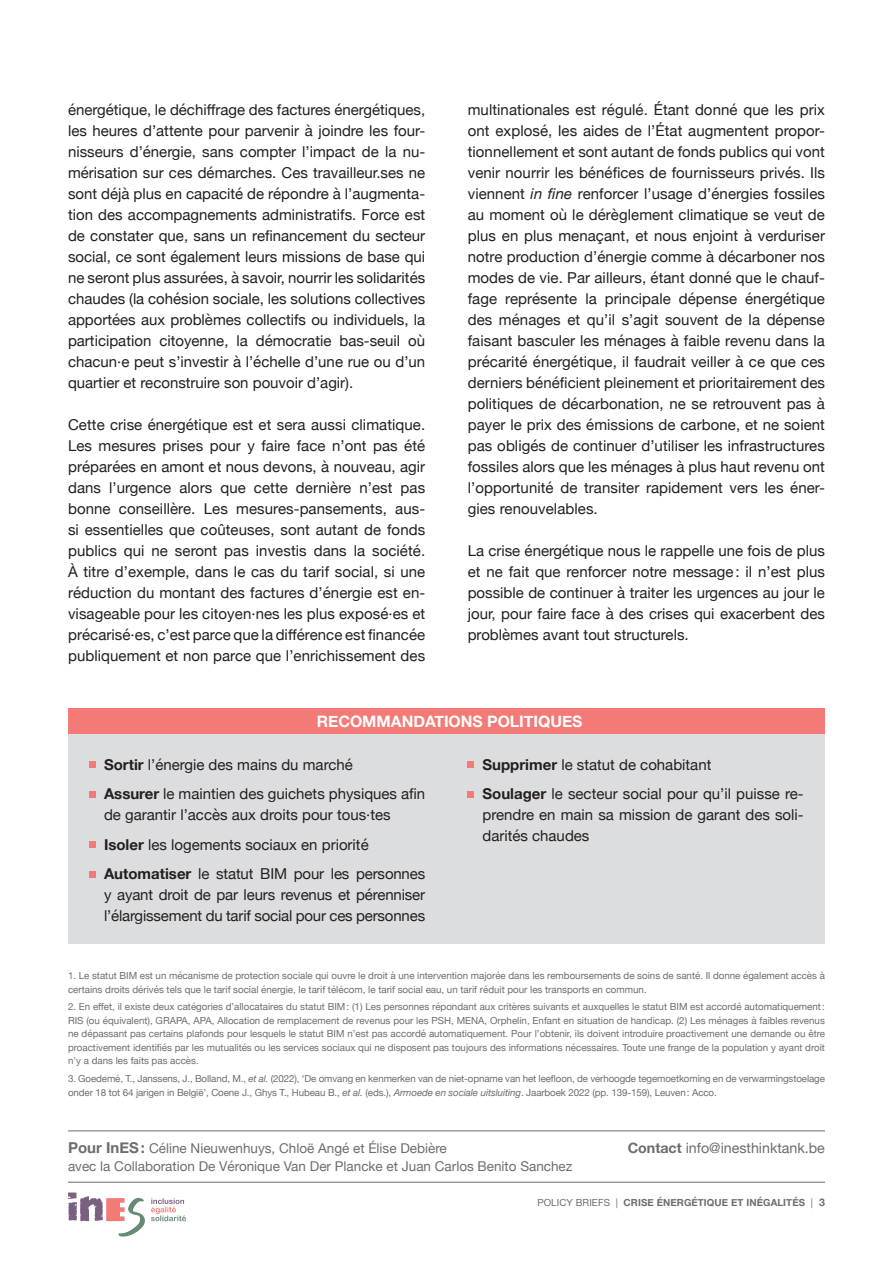
<style>
.page{position:relative;width:893px;height:1263px;background:#fff}
.page>*{position:absolute;margin:0;border:0;box-sizing:border-box;transform-origin:0 0}
.t1{font:700 15.75px "Helvetica Neue";color:#fff}
.Texte_BODY{font:15px/21px "Helvetica Neue";color:#231f20;text-align:justify}
.Bullets{font:15px/21px "Helvetica Neue";color:#231f20;text-align:justify}
.t2{font:14.25px "Helvetica Neue";color:#6c6d70}
.t3{font:13.5px "Helvetica Neue";color:#6c6d70}
.Bullets-2{font:9.75px/13.5px "Helvetica Neue";color:#6c6d70}
.t4{font:700 9.75px "Helvetica Neue";letter-spacing:.01em;color:#6c6d70}
.s1{font-style:italic}
.s2{font-weight:700}
.s3{font-weight:700;font-size:15px}
.s4{font-weight:400}
.s5{font-size:10.5px}
</style>
<div class="page">
<svg style="left:68px;top:1192px;width:77px;height:45px"></svg>
<svg style="left:151px;top:1198px;width:35px;height:23px"></svg>
<hr style="left:68px;top:1182px;width:757px;height:1px;background:#6c6d70">
<div style="left:68px;top:734px;width:757px;height:210px;background:#dcdddf"></div>
<div style="left:89px;top:762px;width:7px;height:6px;background:#f37a76"></div>
<div style="left:89px;top:791px;width:7px;height:7px;background:#f37a76"></div>
<div style="left:89px;top:842px;width:7px;height:6px;background:#f37a76"></div>
<div style="left:89px;top:871px;width:7px;height:7px;background:#f37a76"></div>
<svg style="left:468px;top:762px;width:6px;height:6px"></svg>
<div style="left:468px;top:791px;width:6px;height:7px;background:#f37a76"></div>
<div style="left:68px;top:708px;width:757px;height:26px;background:#f37a76"></div>
<hr style="left:68px;top:1130px;width:757px;height:1px;background:#6c6d70">
<p class="Texte_BODY" style="left:68px;top:100px;width:359px">énergétique, le déchiffrage des factures énergétiques, les heures d’attente pour parvenir à joindre les four&shy;nisseurs d’énergie, sans compter l’impact de la nu&shy;mérisation sur ces démarches. Ces travailleur.ses ne sont déjà plus en capacité de répondre à l’augmenta&shy;tion des accompagnements administratifs. Force est de constater que, sans un refinancement du secteur social, ce sont également leurs missions de base qui ne seront plus assurées, à savoir, nourrir les solidarités chaudes (la cohésion sociale, les solutions collectives apportées aux problèmes collectifs ou individuels, la participation citoyenne, la démocratie bas-seuil où chacun·e peut s’investir à l’échelle d’une rue ou d’un quartier et reconstruire son pouvoir d’agir).</p>
<p class="Texte_BODY" style="left:68px;top:415px;width:359px">Cette crise énergétique est et sera aussi climatique.<br>Les mesures prises pour y faire face n’ont pas été préparées en amont et nous devons, à nouveau, agir dans l’urgence alors que cette dernière n’est pas bonne conseillère. Les mesures-pansements, aus&shy;si essentielles que coûteuses, sont autant de fonds publics qui ne seront pas investis dans la société.<br>À titre d’exemple, dans le cas du tarif social, si une réduction du montant des factures d’énergie est en&shy;visageable pour les citoyen·nes les plus exposé·es et précarisé·es, c’est parce que la différence est financée publiquement et non parce que l’enrichissement des</p>
<p class="Texte_BODY" style="left:468px;top:100px;width:359px">multinationales est régulé. Étant donné que les prix ont explosé, les aides de l’État augmentent propor&shy;tionnellement et sont autant de fonds publics qui vont venir nourrir les bénéfices de fournisseurs privés. Ils viennent <span class="s1">in fine</span> renforcer l’usage d’énergies fossiles au moment où le dérèglement climatique se veut de plus en plus menaçant, et nous enjoint à verduriser notre production d’énergie comme à décarboner nos modes de vie. Par ailleurs, étant donné que le chauf&shy;fage représente la principale dépense énergétique des ménages et qu’il s’agit souvent de la dépense faisant basculer les ménages à faible revenu dans la précarité énergétique, il faudrait veiller à ce que ces derniers bénéficient pleinement et prioritairement des politiques de décarbonation, ne se retrouvent pas à payer le prix des émissions de carbone, et ne soient pas obligés de continuer d’utiliser les infrastructures fossiles alors que les ménages à plus haut revenu ont l’opportunité de transiter rapidement vers les éner&shy;gies renouvelables.</p>
<p class="Texte_BODY" style="left:468px;top:541px;width:359px">La crise énergétique nous le rappelle une fois de plus et ne fait que renforcer notre message: il n’est plus possible de continuer à traiter les urgences au jour le jour, pour faire face à des crises qui exacerbent des problèmes avant tout structurels.</p>
<p class="t1" style="left:317px;top:709px;width:267px">RECOMMANDATIONS POLITIQUES</p>
<p class="Bullets" style="left:104px;top:755px;width:250px"><span class="s2">Sortir</span> l’énergie des mains du marché</p>
<p class="Bullets" style="left:104px;top:784px;width:323px"><span class="s2">Assurer</span> le maintien des guichets physiques afin de garantir l’accès aux droits pour tous·tes</p>
<p class="Bullets" style="left:104px;top:835px;width:266px"><span class="s2">Isoler</span> les logements sociaux en priorité</p>
<p class="Bullets" style="left:104px;top:864px;width:323px"><span class="s2">Automatiser</span> le statut BIM pour les personnes y ayant droit de par leurs revenus et pérenniser l’élargissement du tarif social pour ces personnes</p>
<p class="Bullets" style="left:482px;top:755px;width:230px"><span class="s2">Supprimer</span> le statut de cohabitant</p>
<p class="Bullets" style="left:482px;top:784px;width:323px"><span class="s2">Soulager</span> le secteur social pour qu’il puisse re&shy;prendre en main sa mission de garant des soli&shy;darités chaudes</p>
<p class="Bullets-2" style="left:68px;top:969px;width:758px">1. Le statut BIM est un mécanisme de protection sociale qui ouvre le droit à une intervention majorée dans les remboursements de soins de santé. Il donne également accès à certains droits dérivés tels que le tarif social énergie, le tarif télécom, le tarif social eau, un tarif réduit pour les transports en commun.</p>
<p class="Bullets-2" style="left:68px;top:1001px;width:758px;text-align:justify">2. En effet, il existe deux catégories d’allocataires du statut BIM: (1) Les personnes répondant aux critères suivants et auxquelles le statut BIM est accordé automatiquement:<br>RIS (ou équivalent), GRAPA, APA, Allocation de remplacement de revenus pour les PSH, MENA, Orphelin, Enfant en situation de handicap. (2) Les ménages à faibles revenus ne dépassant pas certains plafonds pour lesquels le statut BIM n’est pas accordé automatiquement. Pour l’obtenir, ils doivent introduire proactivement une demande ou être proactivement identifiés par les mutualités ou les services sociaux qui ne disposent pas toujours des informations nécessaires. Toute une frange de la population y ayant droit n’y a dans les faits pas accès.</p>
<p class="Bullets-2" style="left:68px;top:1072px;width:758px">3. Goedemé, T., Janssens, J., Bolland, M., <span class="s1">et al.</span> (2022), ‘De omvang en kenmerken van de niet-opname van het leefloon, de verhoogde tegemoetkoming en de verwarmingstoelage onder 18 tot 64 jarigen in België’, Coene J., Ghys T., Hubeau B., <span class="s1">et al.</span> (eds.), <span class="s1">Armoede en sociale uitsluiting</span>. Jaarboek 2022 (pp. 139-159), Leuven: Acco.</p>
<p class="t3" style="left:68px;top:1139px;width:380px"><span class="s3">Pour InES:</span> Céline Nieuwenhuys, Chloë Angé et Élise Debière</p>
<p class="t2" style="left:628px;top:1138px;width:199px"><span class="s2">Contact</span> info@inesthinktank.be</p>
<p class="t3" style="left:68px;top:1157px;width:506px">avec la Collaboration De Véronique Van Der Plancke et Juan Carlos Benito Sanchez</p>
<p class="t4" style="left:537px;top:1195px;width:289px"><span class="s4">POLICY BRIEFS |</span> CRISE ÉNERGÉTIQUE ET INÉGALITÉS <span class="s4">|</span> <span class="s5">3</span></p>
</div>
